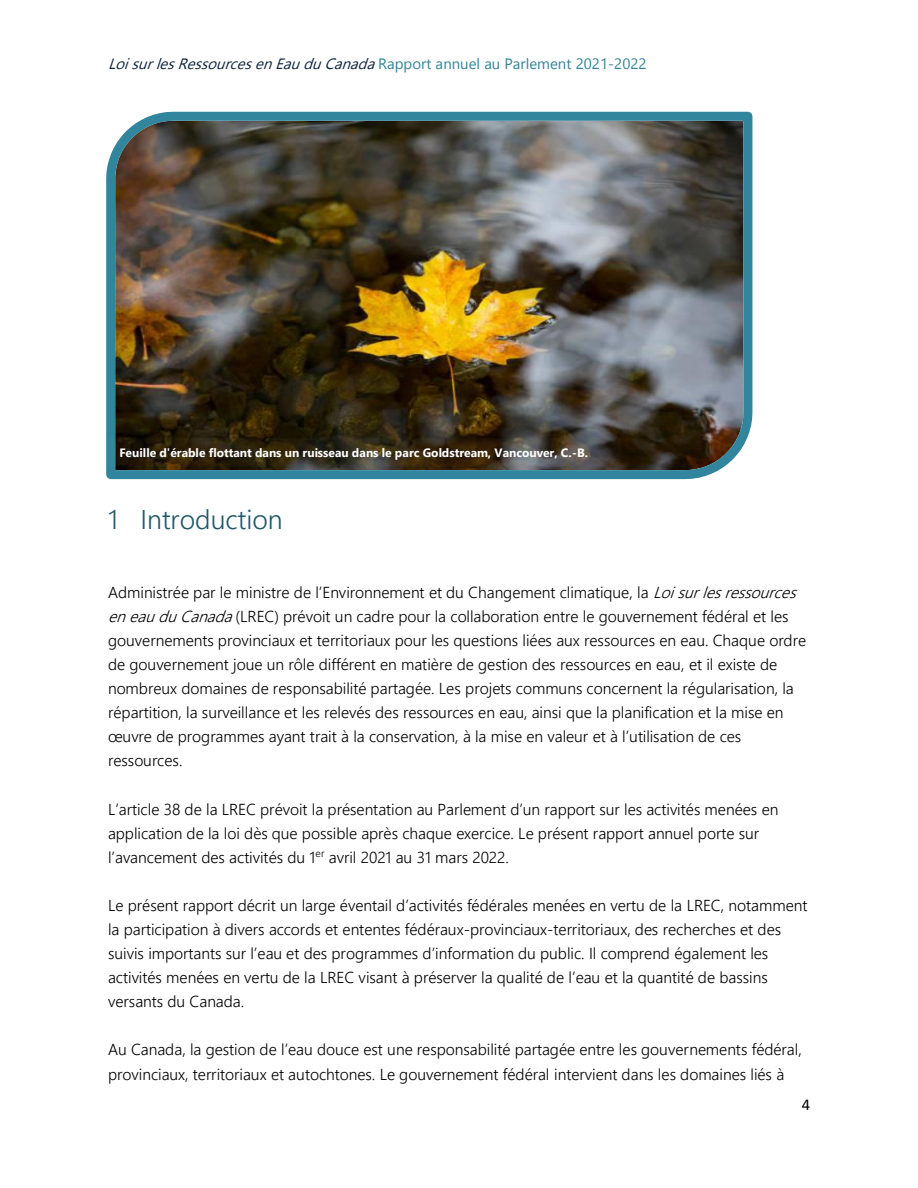
<style>
.page{position:relative;width:918px;height:1188px;background:#fff}
.page>*{position:absolute;margin:0;border:0;box-sizing:border-box;transform-origin:0 0}
.t1{font:300 27px "Leelawadee UI";color:#215868}
.t2{font:16.5px "Calibri";color:#000}
.t3{font:300 15.9px/24.2px "Leelawadee UI";color:#000}
.t4{font:15px "Gadugi";color:#31849b}
.t5{font:700 12px "Gadugi";color:#fff}
.s1{font-style:italic;color:#0f243e}
.s2{font-style:italic}
</style>
<div class="page">
<img style="left:106px;top:111px;width:647px;height:369px">
<div style="left:108px;top:438px;width:513px;height:28px;background:#fff;opacity:.02"></div>
<p class="t4" style="left:108px;top:53px;width:540px"><span class="s1">LoisurlesRessourcesenEauduCanada</span>Rapport annuel au Parlement 2021-2022</p>
<p class="t5" style="left:119px;top:444px;width:470px">Feuille d'érable flottant dans un ruisseau dans le parc Goldstream, Vancouver, C.-B.</p>
<h1 class="t1" style="left:108px;top:500px;width:176px">1 Introduction</h1>
<p class="t3" style="left:108px;top:579px;width:700px">Administrée par le ministre de l’Environnement et du Changement climatique, la <span class="s2">Loisurlesressources eneauduCanada</span>(LREC) prévoit un cadre pour la collaboration entre le gouvernement fédéral et les gouvernements provinciaux et territoriaux pour les questions liées aux ressources en eau. Chaque ordre de gouvernement joue un rôle différent en matière de gestion des ressources en eau, et il existe de nombreux domaines de responsabilité partagée. Les projets communs concernent la régularisation, la répartition, la surveillance et les relevés des ressources en eau, ainsi que la planification et la mise en œuvre de programmes ayant trait à la conservation, à la mise en valeur et à l’utilisation de ces ressources.</p>
<p class="t3" style="left:108px;top:796px;width:672px">L’article 38 de la LREC prévoit la présentation au Parlement d’un rapport sur les activités menées en application de la loi dès que possible après chaque exercice. Le présent rapport annuel porte sur l’avancement des activités du 1<sup>er</sup> avril 2021 au 31 mars 2022.</p>
<p class="t3" style="left:108px;top:892px;width:701px">Le présent rapport décrit un large éventail d’activités fédérales menées en vertu de la LREC, notamment la participation à divers accords et ententes fédéraux-provinciaux-territoriaux, des recherches et des suivis importants sur l’eau et des programmes d’information du public. Il comprend également les activités menées en vertu de la LREC visant à préserver la qualité de l’eau et la quantité de bassins versants du Canada.</p>
<p class="t3" style="left:108px;top:1037px;width:695px">Au Canada, la gestion de l’eau douce est une responsabilité partagée entre les gouvernements fédéral, provinciaux, territoriaux et autochtones. Le gouvernement fédéral intervient dans les domaines liés à</p>
<p class="t2" style="left:802px;top:1098px;width:10px">4</p>
</div>
